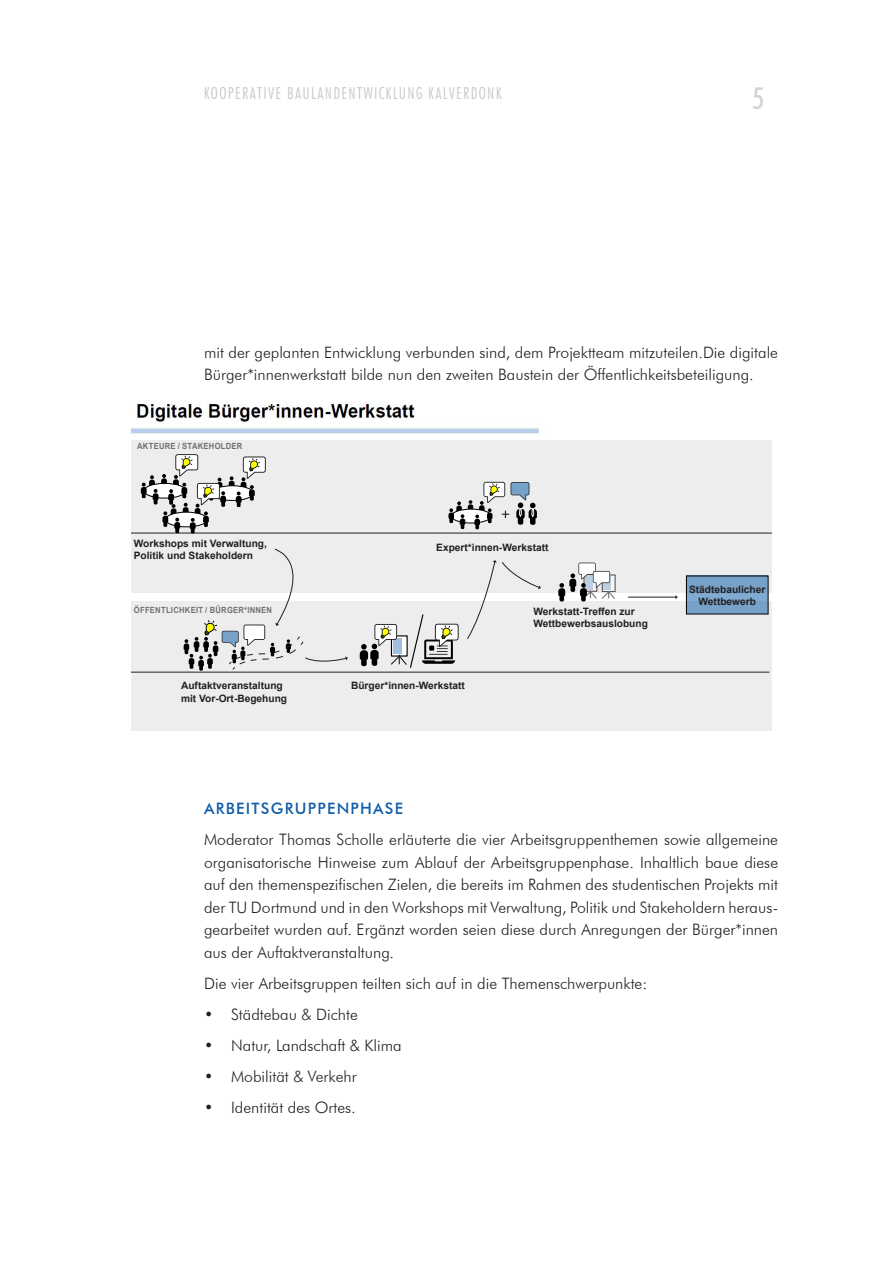
<style>
.page{position:relative;width:893px;height:1263px;background:#fff}
.page>*{position:absolute;margin:0;border:0;box-sizing:border-box;transform-origin:0 0}
.t1{font:500 condensed 30px "Futura BT";color:#d1d2d4}
.t2{font:300 condensed 16.5px "Futura BT";letter-spacing:.08em;color:#c7c8ca}
.fließtext{font:300 15.75px/22.5px "Futura BT";color:#231f20}
.fließtext-2{font:500 15.75px "Futura BT";letter-spacing:.08em;color:#125eab}
.t3{font:700 10.2px/12.1px "Arial";color:#231f20}
.t4{font:700 8.55px "Arial";letter-spacing:.035em;color:#717275;scale:.9 1}
.t5{font:700 8.55px "Arial";letter-spacing:.035em;color:#6f7073;scale:.9 1}
</style>
<div class="page">
<img style="left:131px;top:401px;width:408px;height:33px">
<div style="left:131px;top:601px;width:641px;height:129px;background:#ededed"></div>
<div style="left:131px;top:440px;width:641px;height:153px;background:#ededed"></div>
<hr style="left:131px;top:533px;width:641px;height:1px;background:#231f20">
<hr style="left:131px;top:672px;width:638px;height:1px;background:#231f20">
<svg style="left:141px;top:454px;width:125px;height:79px"></svg>
<svg style="left:360px;top:614px;width:99px;height:54px"></svg>
<svg style="left:448px;top:482px;width:89px;height:47px"></svg>
<svg style="left:184px;top:549px;width:164px;height:122px"></svg>
<svg style="left:467px;top:560px;width:74px;height:79px"></svg>
<div style="left:686px;top:576px;width:82px;height:38px;background:#76a1c8"></div>
<svg style="left:558px;top:563px;width:58px;height:38px"></svg>
<hr style="left:628px;top:597px;width:48px;height:1px;background:#231f20">
<p class="t2" style="left:204px;top:83px;width:299px">KOOPERATIVE BAULANDENTWICKLUNG KALVERDONK</p>
<h1 class="t1" style="left:753px;top:80px;width:13px">5</h1>
<p class="fließtext" style="left:204px;top:341px;width:575px">mit der geplanten Entwicklung verbunden sind, dem Projektteam mitzuteilen.Die digitale<br>Bürger*innenwerkstatt bilde nun den zweiten Baustein der Öffentlichkeitsbeteiligung.</p>
<p class="t5" style="left:137px;top:440px;width:118px">AKTEURE / STAKEHOLDER</p>
<p class="t3" style="left:134px;top:537px;width:135px">Workshops mit Verwaltung,<br>Politik und Stakeholdern</p>
<p class="t3" style="left:436px;top:541px;width:114px">Expert*innen-Werkstatt</p>
<p class="t4" style="left:134px;top:604px;width:155px">ÖFFENTLICHKEIT / BÜRGER*INNEN</p>
<p class="t3" style="left:533px;top:605px;width:116px">Werkstatt-Treffen zur<br>Wettbewerbsauslobung</p>
<p class="t3" style="left:181px;top:680px;width:103px">Auftaktveranstaltung</p>
<p class="t3" style="left:351px;top:680px;width:115px">Bürger*innen-Werkstatt</p>
<p class="t3" style="left:181px;top:692px;width:108px">mit Vor-Ort-Begehung</p>
<p class="t3" style="left:689px;top:584px;width:78px;text-align:center">Städtebaulicher<br>Wettbewerb</p>
<p class="fließtext-2" style="left:204px;top:799px;width:201px">ARBEITSGRUPPENPHASE</p>
<p class="fließtext" style="left:204px;top:828px;width:576px;text-align:justify">Moderator Thomas Scholle erläuterte die vier Arbeitsgruppenthemen sowie allgemeine organisatorische Hinweise zum Ablauf der Arbeitsgruppenphase. Inhaltlich baue diese auf den themenspezifischen Zielen, die bereits im Rahmen des studentischen Projekts mit der TU Dortmund und in den Workshops mit Verwaltung, Politik und Stakeholdern heraus&shy;gearbeitet wurden auf. Ergänzt worden seien diese durch Anregungen der Bürger*innen aus der Auftaktveranstaltung.</p>
<p class="fließtext" style="left:204px;top:972px;width:445px">Die vier Arbeitsgruppen teilten sich auf in die Themenschwerpunkte:</p>
<p class="fließtext" style="left:204px;top:1003px;width:155px">• Städtebau &amp; Dichte</p>
<p class="fließtext" style="left:204px;top:1034px;width:199px">• Natur, Landschaft &amp; Klima</p>
<p class="fließtext" style="left:204px;top:1065px;width:154px">• Mobilität &amp; Verkehr</p>
<p class="fließtext" style="left:204px;top:1096px;width:153px">• Identität des Ortes.</p>
</div>
